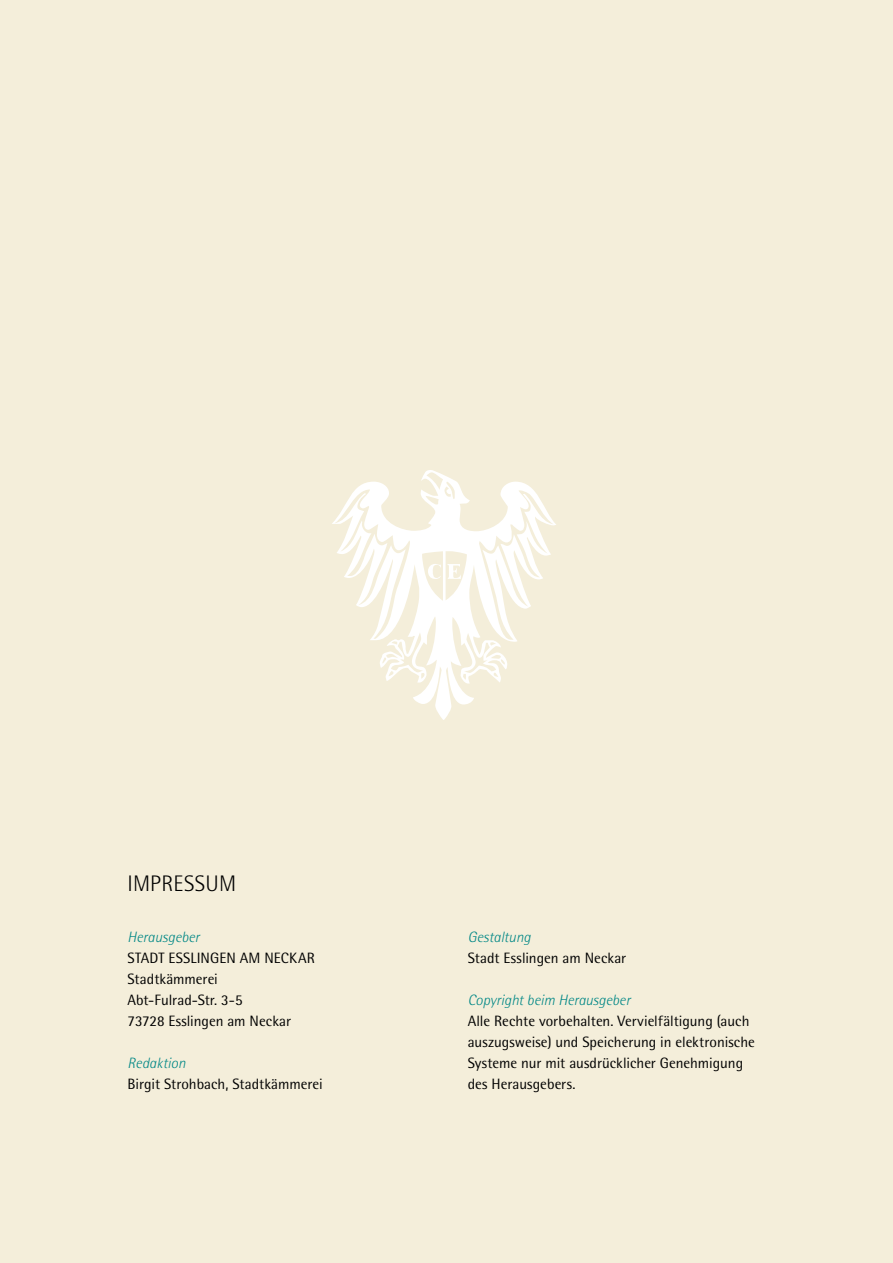
<style>
.page{position:relative;width:893px;height:1263px;background:#f4eeda}
.page>*{position:absolute;margin:0;border:0;box-sizing:border-box;transform-origin:0 0}
.H1_headline_light_16{font:300 22.5px "Rotis Semi Sans Pro";letter-spacing:.01em;color:#000}
.P_copy_10_14{font:15px/21px "Rotis Semi Sans Pro";color:#000}
.P_copy_10_14_light_g{font:italic 300 15px "Rotis Semi Sans Pro";color:#008785}
.P_copy_10_14-2{font:italic 300 15px "Rotis Semi Sans Pro";color:#008785}
</style>
<div class="page">
<svg style="left:332px;top:470px;width:224px;height:250px"></svg>
<svg style="left:428px;top:564px;width:13px;height:15px"></svg>
<svg style="left:447px;top:564px;width:14px;height:15px"></svg>
<h1 class="H1_headline_light_16" style="left:128px;top:871px;width:110px">IMPRESSUM</h1>
<p class="P_copy_10_14-2" style="left:128px;top:928px;width:73px">Herausgeber</p>
<p class="P_copy_10_14" style="left:128px;top:948px;width:189px">STADT ESSLINGEN AM NECKAR</p>
<p class="P_copy_10_14" style="left:128px;top:969px;width:92px">Stadtkämmerei</p>
<p class="P_copy_10_14" style="left:128px;top:990px;width:117px">Abt-Fulrad-Str. 3-5</p>
<p class="P_copy_10_14" style="left:128px;top:1011px;width:165px">73728 Esslingen am Neckar</p>
<p class="P_copy_10_14_light_g" style="left:128px;top:1054px;width:60px">Redaktion</p>
<p class="P_copy_10_14" style="left:128px;top:1074px;width:197px">Birgit Strohbach, Stadtkämmerei</p>
<p class="P_copy_10_14_light_g" style="left:468px;top:928px;width:64px">Gestaltung</p>
<p class="P_copy_10_14" style="left:468px;top:948px;width:160px">Stadt Esslingen am Neckar</p>
<p class="P_copy_10_14_light_g" style="left:468px;top:991px;width:164px">Copyright beim Herausgeber</p>
<p class="P_copy_10_14" style="left:468px;top:1011px;width:289px">Alle Rechte vorbehalten. Vervielfältigung (auch auszugsweise) und Speicherung in elektronische Systeme nur mit ausdrücklicher Genehmigung des Herausgebers.</p>
</div>
